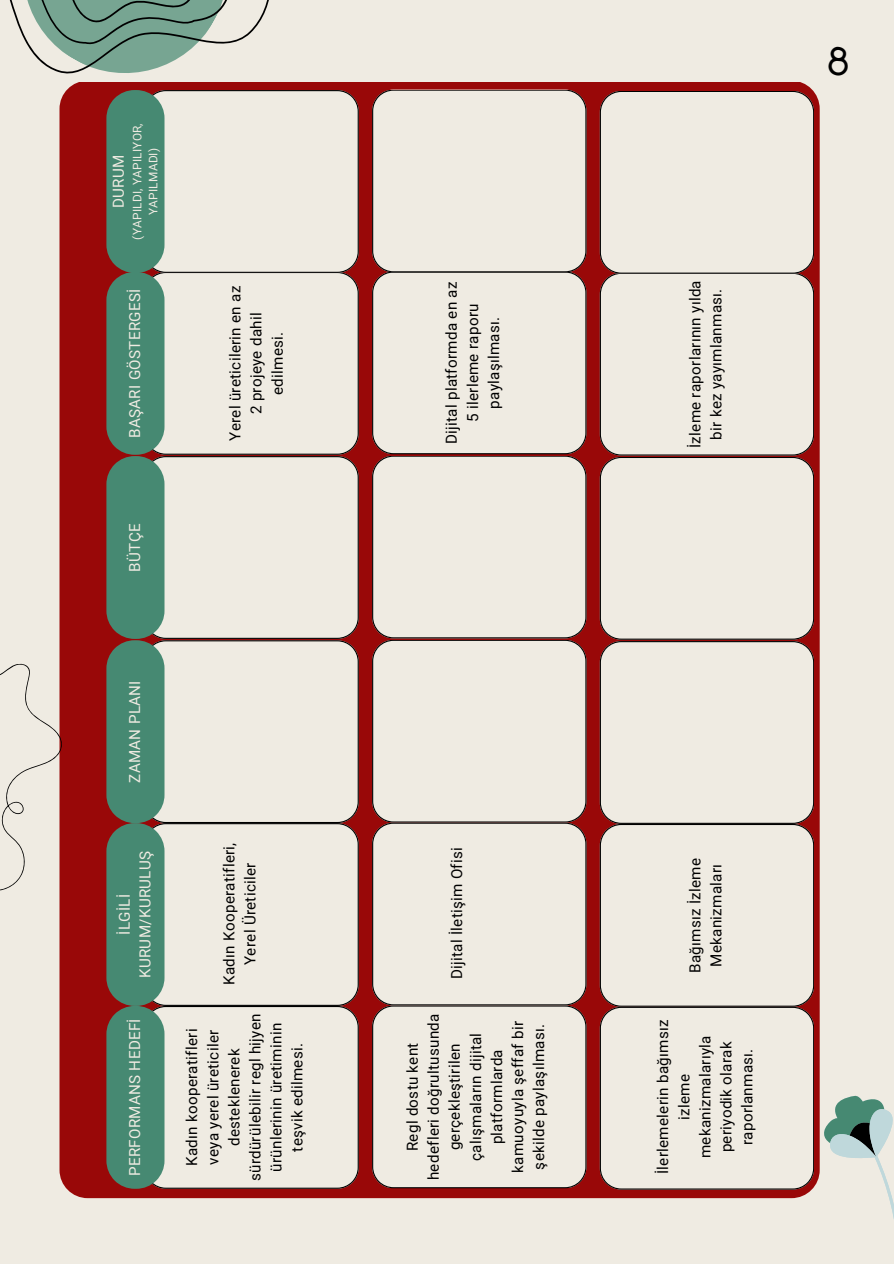
<style>
.page{position:relative;width:894px;height:1264px;background:#fff}
.page>*{position:absolute;margin:0;border:0;box-sizing:border-box;transform-origin:0 0}
.t1{font:45px "DO Sans Regular";color:#000}
.t2{font:15.15px/21px "Roboto";letter-spacing:.02em;color:#000;text-align:center}
.t3{font:15.15px/20.9px "Roboto";letter-spacing:.02em;color:#efebe2;text-align:center}
.t4{font:11.85px/15.8px "Roboto";letter-spacing:.02em;color:#efebe2;text-align:center}
</style>
<div class="page">
<div style="left:0;top:0;width:893px;height:1263px;background:#efebe2"></div>
<div style="left:59px;top:82px;width:760px;height:1116px;background:#990808;border-radius:28px"></div>
<div style="left:372px;top:90px;width:214px;height:1098px;background:#efebe2"></div>
<div style="left:599px;top:91px;width:214px;height:1098px;background:#efebe2"></div>
<svg style="left:824px;top:1095px;width:69px;height:119px"></svg>
<svg style="left:0;top:0;width:358px;height:1188px"></svg>
<p class="t4" style="left:130px;top:240px;width:118px;rotate:-90deg">(YAPILDI, YAPILIYOR,<br>YAPILMADI)</p>
<p class="t3" style="left:108px;top:208px;width:55px;rotate:-90deg">DURUM</p>
<p class="t3" style="left:124px;top:438px;width:151px;rotate:-90deg">BAŞARI GÖSTERGESİ</p>
<p class="t3" style="left:124px;top:571px;width:50px;rotate:-90deg">BÜTÇE</p>
<h2 class="t2" style="left:225px;top:441px;width:156px;rotate:-90deg">Yerel üreticilerin en az<br>2 projeye dahil edilmesi.</h2>
<p class="t3" style="left:124px;top:782px;width:104px;rotate:-90deg">ZAMAN PLANI</p>
<p class="t3" style="left:114px;top:978px;width:129px;rotate:-90deg">İLGİLİ<br>KURUM/KURULUŞ</p>
<p class="t3" style="left:124px;top:1176px;width:159px;rotate:-90deg">PERFORMANS HEDEFİ</p>
<h1 class="t2" style="left:219px;top:984px;width:144px;rotate:-90deg">Kadın Kooperatifleri,<br>Yerel Üreticiler</h1>
<h2 class="t2" style="left:181px;top:1181px;width:169px;rotate:-90deg">Kadın kooperatifleri veya yerel üreticiler desteklenerek sürdürülebilir regl hijyen ürünlerinin üretiminin teşvik edilmesi.</h2>
<h2 class="t2" style="left:441px;top:444px;width:164px;rotate:-90deg">Dijital platformda en az<br>5 ilerleme raporu paylaşılması.</h2>
<h1 class="t2" style="left:446px;top:979px;width:133px;rotate:-90deg">Dijital İletişim Ofisi</h1>
<h2 class="t2" style="left:402px;top:1180px;width:168px;rotate:-90deg">Regl dostu kent hedefleri doğrultusunda gerçekleştirilen çalışmaların dijital platformlarda kamuoyuyla şeffaf bir şekilde paylaşılması.</h2>
<h2 class="t2" style="left:684px;top:448px;width:169px;rotate:-90deg">İzleme raporlarının yılda bir kez yayımlanması.</h2>
<h2 class="t1" style="left:825px;top:35px;width:26px">8</h2>
<h2 class="t2" style="left:684px;top:972px;width:116px;rotate:-90deg">Bağımsız İzleme<br>Mekanizmaları</h2>
<h2 class="t2" style="left:652px;top:1173px;width:156px;rotate:-90deg">İlerlemelerin bağımsız izleme mekanizmalarıyla periyodik olarak raporlanması.</h2>
</div>
